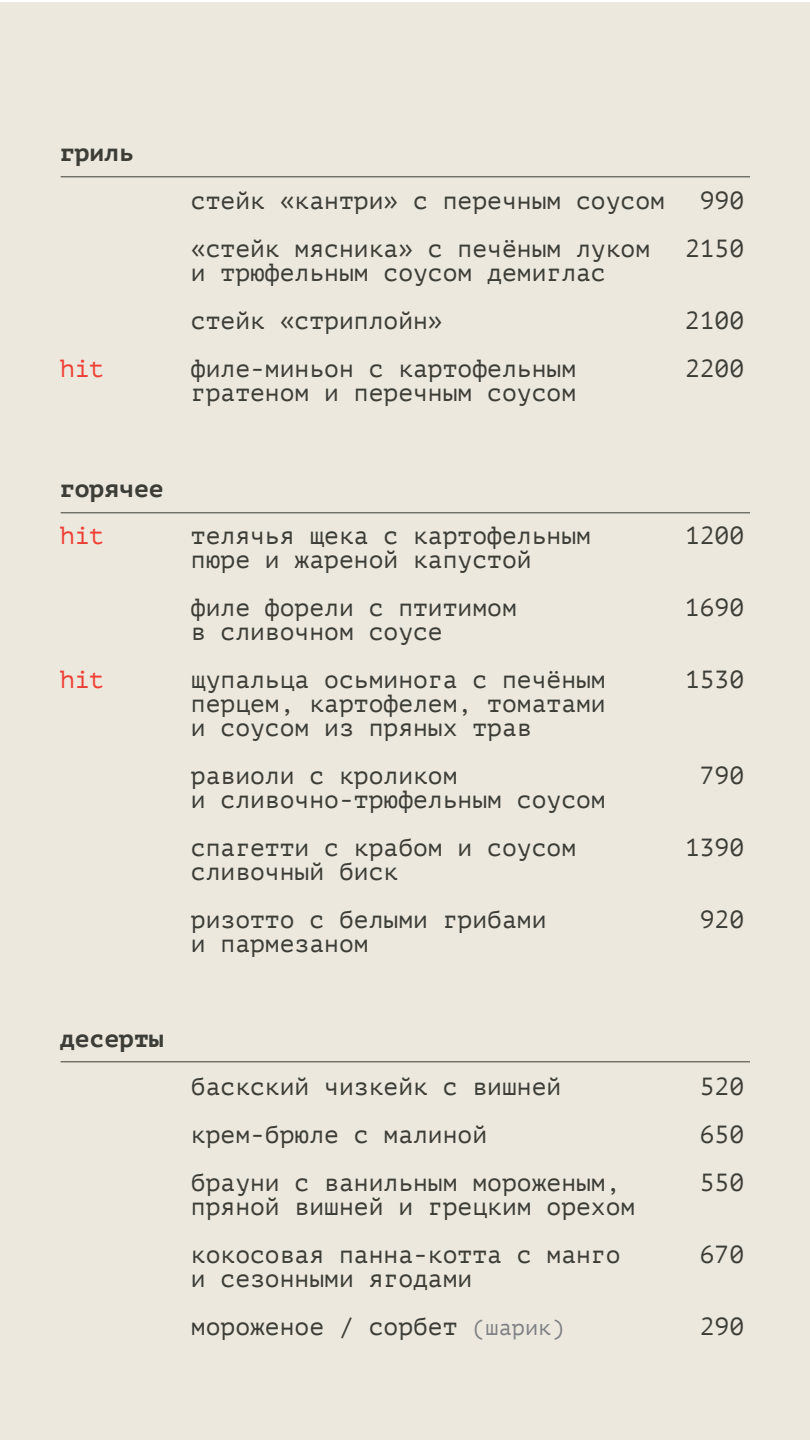
<style>
.page{position:relative;width:810px;height:1440px;background:#fff}
.page>*{position:absolute;margin:0;border:0;box-sizing:border-box;transform-origin:0 0}
.t1{font:24.67px/47.8px "PT Mono";color:#3c3d36}
.t2{font:700 24.67px "PT Mono";color:#3c3d36}
.t3{font:24.67px "PT Mono";color:#ee4036}
.s1{font-size:21.98px;color:#808184}
</style>
<div class="page">
<div style="left:0;top:2px;width:810px;height:1438px;background:#ece8de"></div>
<hr style="left:61px;top:1062px;width:689px;height:1px;background:#3c3d36">
<hr style="left:61px;top:177px;width:689px;height:1px;background:#3c3d36">
<hr style="left:61px;top:513px;width:689px;height:1px;background:#3c3d36">
<p class="t2" style="left:60px;top:138px;width:76px">гриль</p>
<p class="t1" style="left:191px;top:177px;width:476px">стейк «кантри» с перечным соусом</p>
<p class="t1" style="left:700px;top:177px;width:46px">990</p>
<p class="t1" style="left:191px;top:225px;width:461px">«стейк мясника» с печёным луком</p>
<p class="t1" style="left:685px;top:225px;width:61px">2150</p>
<p class="t1" style="left:191px;top:249px;width:416px">и трюфельным соусом демиглас стейк «стриплойн»</p>
<p class="t1" style="left:685px;top:297px;width:61px">2100</p>
<p class="t3" style="left:60px;top:354px;width:46px">hit</p>
<p class="t1" style="left:191px;top:344px;width:387px">филе-миньон с картофельным</p>
<p class="t1" style="left:685px;top:344px;width:61px">2200</p>
<p class="t1" style="left:191px;top:368px;width:387px">гратеном и перечным соусом</p>
<p class="t2" style="left:60px;top:473px;width:105px">горячее</p>
<p class="t3" style="left:60px;top:522px;width:46px">hit</p>
<p class="t1" style="left:191px;top:512px;width:402px">телячья щека с картофельным</p>
<p class="t1" style="left:685px;top:512px;width:61px">1200</p>
<p class="t1" style="left:191px;top:536px;width:342px">пюре и жареной капустой филе форели с птитимом</p>
<p class="t1" style="left:685px;top:584px;width:61px">1690</p>
<p class="t1" style="left:191px;top:608px;width:253px">в сливочном соусе</p>
<p class="t3" style="left:60px;top:665px;width:46px">hit</p>
<p class="t1" style="left:191px;top:656px;width:416px">щупальца осьминога с печёным</p>
<p class="t1" style="left:685px;top:656px;width:61px">1530</p>
<p class="t1" style="left:191px;top:692px;width:416px;line-height:23.9px">перцем, картофелем, томатами и соусом из пряных трав</p>
<p class="t1" style="left:191px;top:752px;width:268px">равиоли с кроликом</p>
<p class="t1" style="left:700px;top:752px;width:46px">790</p>
<p class="t1" style="left:191px;top:776px;width:416px">и сливочно-трюфельным соусом спагетти с крабом и соусом</p>
<p class="t1" style="left:685px;top:823px;width:61px">1390</p>
<p class="t1" style="left:191px;top:847px;width:357px">сливочный биск<br>ризотто с белыми грибами</p>
<p class="t1" style="left:700px;top:895px;width:46px">920</p>
<p class="t1" style="left:191px;top:919px;width:179px">и пармезаном</p>
<p class="t2" style="left:60px;top:1024px;width:105px">десерты</p>
<p class="t1" style="left:191px;top:1063px;width:372px">баскский чизкейк с вишней</p>
<p class="t1" style="left:700px;top:1063px;width:46px">520</p>
<p class="t1" style="left:191px;top:1111px;width:298px">крем-брюле с малиной</p>
<p class="t1" style="left:700px;top:1111px;width:46px">650</p>
<p class="t1" style="left:191px;top:1159px;width:431px">брауни с ванильным мороженым,</p>
<p class="t1" style="left:700px;top:1159px;width:46px">550</p>
<p class="t1" style="left:191px;top:1183px;width:446px">пряной вишней и грецким орехом кокосовая панна-котта с манго</p>
<p class="t1" style="left:700px;top:1230px;width:46px">670</p>
<p class="t1" style="left:191px;top:1254px;width:375px">и сезонными ягодами мороженое / сорбет <span class="s1">(шарик)</span></p>
<p class="t1" style="left:700px;top:1302px;width:46px">290</p>
</div>
